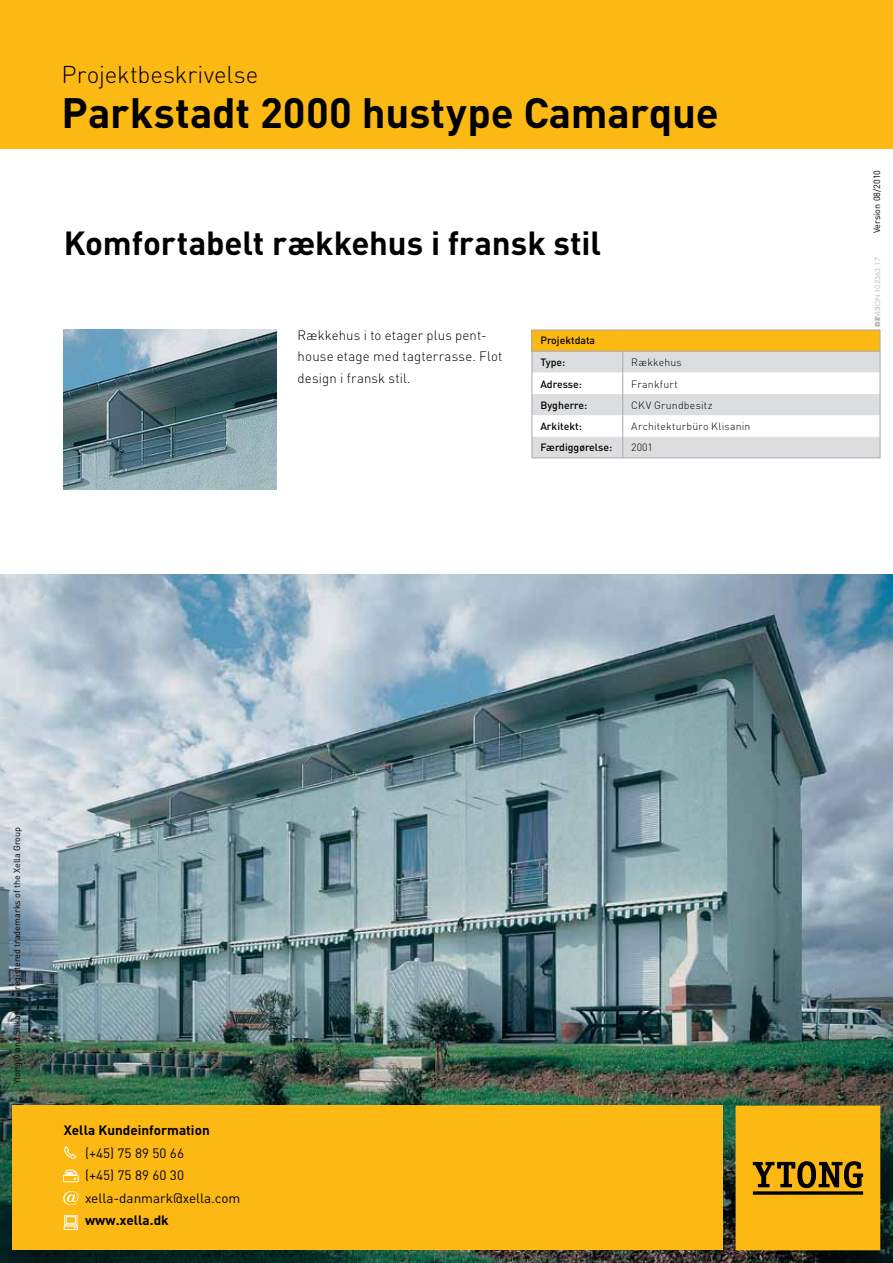
<style>
.page{position:relative;width:893px;height:1263px;background:#fff}
.page>*{position:absolute;margin:0;border:0;box-sizing:border-box;transform-origin:0 0}
.t1{font:700 42px "DIN";color:#000}
.t2{font:700 33px "DIN";letter-spacing:-.005em;color:#000}
.t3{font:300 24px "DIN";color:#000}
.t4{font:300 13.5px/21.3px "DIN";letter-spacing:.01em;color:#000}
.t5{font:13.5px/22.5px "DIN";color:#000}
.t6{font:700 13.5px "DIN";color:#000}
.t7{font:300 10.5px "DIN";letter-spacing:.02em;color:#000}
.t8{font:500 10.5px/21.3px "DIN";color:#000}
.t9{font:9px "DIN";color:#000}
.t10{font:6.75px "Futura";letter-spacing:.005em;color:#b6b8ba}
.s1{font-weight:800}
</style>
<div class="page">
<img style="left:0;top:574px;width:893px;height:689px">
<div style="left:0;top:0;width:893px;height:149px;background:#fdb913"></div>
<div style="left:13px;top:1106px;width:710px;height:144px;background:#fdb913"></div>
<svg style="left:64px;top:1146px;width:13px;height:13px"></svg>
<div style="left:63px;top:1175px;width:16px;height:7px;border:1px solid #fff"></div>
<svg style="left:65px;top:1170px;width:12px;height:10px"></svg>
<svg style="left:63px;top:1191px;width:15px;height:14px"></svg>
<div style="left:64px;top:1226px;width:14px;height:4px;border:1px solid #fff"></div>
<div style="left:64px;top:1215px;width:13px;height:10px;border:1px solid #fff"></div>
<svg style="left:65px;top:1216px;width:12px;height:12px"></svg>
<svg style="left:531px;top:330px;width:350px;height:128px"></svg>
<hr style="left:531px;top:457px;width:92px;height:1px;background:#a7a9ac">
<hr style="left:623px;top:457px;width:257px;height:1px;background:#a7a9ac">
<div style="left:736px;top:1106px;width:144px;height:144px;background:#fdb913"></div>
<svg style="left:753px;top:1161px;width:110px;height:27px"></svg>
<svg style="left:753px;top:1191px;width:110px;height:4px"></svg>
<img style="left:64px;top:330px;width:212px;height:159px">
<h3 class="t3" style="left:62px;top:59px;width:198px">Projektbeskrivelse</h3>
<h1 class="t1" style="left:62px;top:85px;width:659px">Parkstadt 2000 hustype Camarque</h1>
<h2 class="t2" style="left:64px;top:222px;width:539px">Komfortabelt rækkehus i fransk stil</h2>
<p class="t4" style="left:298px;top:324px;width:206px">Rækkehus i to etager plus pent&shy;house etage med tagterrasse. Flot design i fransk stil.</p>
<p class="t8" style="left:540px;top:330px;width:56px">Projektdata<br>Type:</p>
<p class="t7" style="left:631px;top:355px;width:52px">Rækkehus</p>
<p class="t8" style="left:540px;top:373px;width:43px">Adresse:</p>
<p class="t7" style="left:631px;top:377px;width:48px">Frankfurt</p>
<p class="t8" style="left:540px;top:394px;width:48px">Bygherre:</p>
<p class="t7" style="left:631px;top:398px;width:83px">CKV Grundbesitz</p>
<p class="t8" style="left:540px;top:415px;width:43px">Arkitekt:</p>
<p class="t7" style="left:631px;top:420px;width:121px">Architekturbüro Klisanin</p>
<p class="t8" style="left:540px;top:436px;width:73px">Færdiggørelse:</p>
<p class="t7" style="left:631px;top:440px;width:23px">2001</p>
<p class="t9" style="left:871px;top:233px;width:65px;rotate:-90deg">Version 08/2010</p>
<p class="t10" style="left:873px;top:327px;width:71px;rotate:-90deg"><span class="s1">DE</span>VISION 102363.17</p>
<p class="t9" style="left:11px;top:1084px;width:259px;rotate:-90deg">Ytong® and Silka® are registered trademarks of the Xella Group</p>
<p class="t6" style="left:64px;top:1121px;width:147px">Xella Kundeinformation</p>
<p class="t5" style="left:85px;top:1141px;width:157px">(+45) 75 89 50 66<br>(+45) 75 89 60 30 xella-danmark@xella.com</p>
<p class="t6" style="left:85px;top:1211px;width:85px">www.xella.dk</p>
</div>
